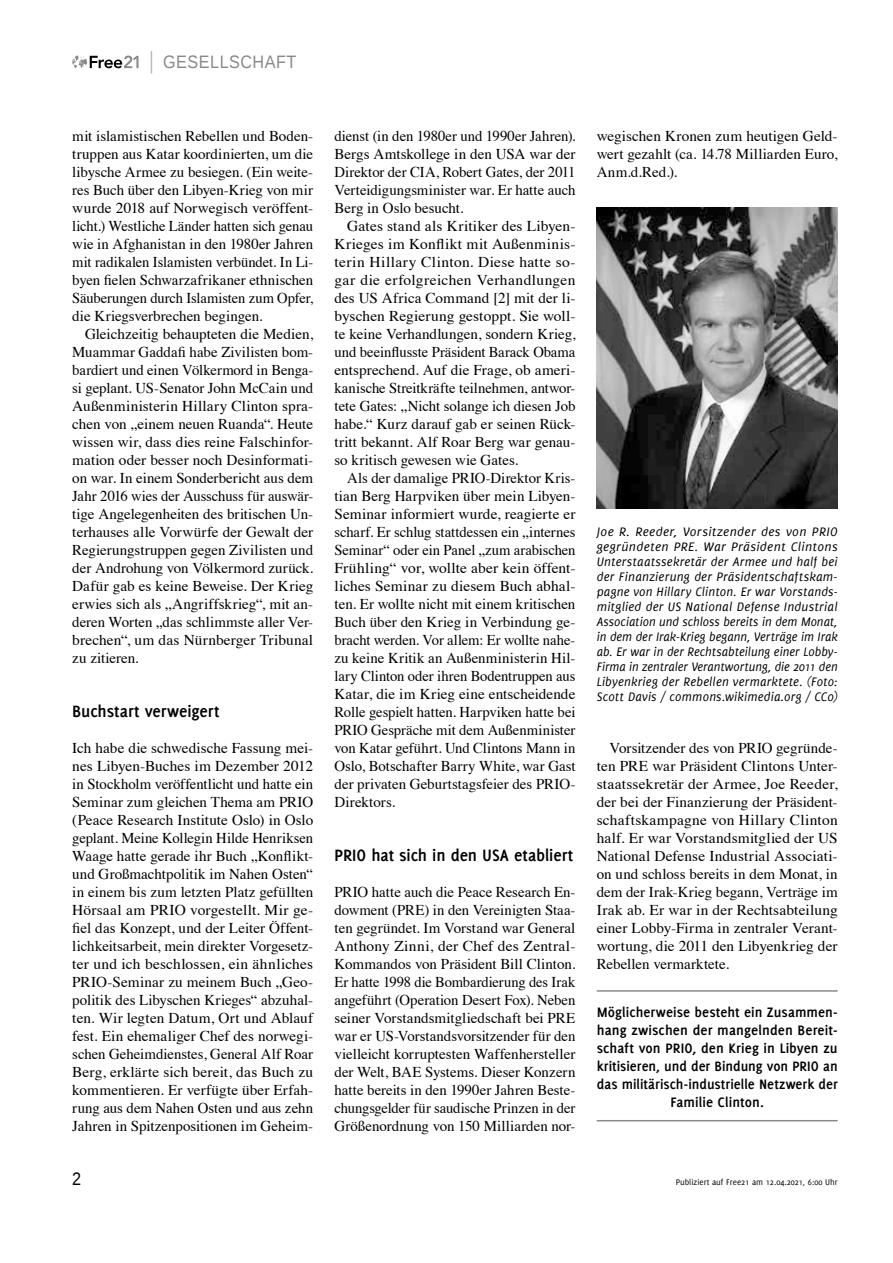
<style>
.page{position:relative;width:893px;height:1263px;background:#fff}
.page>*{position:absolute;margin:0;border:0;box-sizing:border-box;transform-origin:0 0}
.t1{font:700 18px "Delicious";letter-spacing:-.005em;color:#000}
.t2{font:18px "Liberation Sans";letter-spacing:.03em;color:#8a8a8a;scale:.9 1}
.t3{font:18px "Liberation Sans";color:#000;scale:.9 1}
.t4{font:15px/18px "Times";color:#000;text-align:justify}
.t5{font:700 15px/18px "Delicious";letter-spacing:.005em;color:#000;text-align:center}
.t6{font:italic 13.5px/15px "Delicious";letter-spacing:.015em;color:#000;text-align:justify}
.t7{font:9px "Delicious";color:#000}
</style>
<div class="page">
<svg style="left:72px;top:55px;width:67px;height:13px"></svg>
<svg style="left:151px;top:51px;width:1px;height:23px"></svg>
<hr style="left:597px;top:990px;width:241px;height:2px;background:#8a8a8a">
<hr style="left:597px;top:1120px;width:241px;height:1px;background:#8a8a8a">
<img style="left:597px;top:208px;width:241px;height:301px">
<p class="t2" style="left:163px;top:52px;width:149px">GESELLSCHAFT</p>
<p class="t4" style="left:72px;top:126px;width:242px">mit islamistischen Rebellen und Boden&shy;truppen aus Katar koordinierten, um die libysche Armee zu besiegen. (Ein weite&shy;res Buch über den Libyen-Krieg von mir wurde 2018 auf Norwegisch veröffent&shy;licht.) Westliche Länder hatten sich genau wie in Afghanistan in den 1980er Jahren mit radikalen Islamisten verbündet. In Li&shy;byen fielen Schwarzafrikaner ethnischen Säuberungen durch Islamisten zum Opfer, die Kriegsverbrechen begingen.</p>
<p class="t4" style="left:72px;top:324px;width:242px;text-indent:13px">Gleichzeitig behaupteten die Medien, Muammar Gaddafi habe Zivilisten bom&shy;bardiert und einen Völkermord in Benga&shy;si geplant. US-Senator John McCain und Außenministerin Hillary Clinton spra&shy;chen von „einem neuen Ruanda“. Heute wissen wir, dass dies reine Falschinfor&shy;mation oder besser noch Desinformati&shy;on war. In einem Sonderbericht aus dem Jahr 2016 wies der Ausschuss für auswär&shy;tige Angelegenheiten des britischen Un&shy;terhauses alle Vorwürfe der Gewalt der Regierungstruppen gegen Zivilisten und der Androhung von Völkermord zurück.<br>Dafür gab es keine Beweise. Der Krieg erwies sich als „Angriffskrieg“, mit an&shy;deren Worten „das schlimmste aller Ver&shy;brechen“, um das Nürnberger Tribunal zu zitieren.</p>
<p class="t1" style="left:72px;top:701px;width:149px">Buchstart verweigert</p>
<p class="t4" style="left:72px;top:738px;width:242px">Ich habe die schwedische Fassung mei&shy;nes Libyen-Buches im Dezember 2012 in Stockholm veröffentlicht und hatte ein Seminar zum gleichen Thema am PRIO (Peace Research Institute Oslo) in Oslo geplant. Meine Kollegin Hilde Henriksen Waage hatte gerade ihr Buch „Konflikt&shy;und Großmachtpolitik im Nahen Osten“ in einem bis zum letzten Platz gefüllten Hörsaal am PRIO vorgestellt. Mir ge&shy;fiel das Konzept, und der Leiter Öffent&shy;lichkeitsarbeit, mein direkter Vorgesetz&shy;ter und ich beschlossen, ein ähnliches PRIO-Seminar zu meinem Buch „Geo&shy;politik des Libyschen Krieges“ abzuhal&shy;ten. Wir legten Datum, Ort und Ablauf fest. Ein ehemaliger Chef des norwegi&shy;schen Geheimdienstes, General Alf Roar Berg, erklärte sich bereit, das Buch zu kommentieren. Er verfügte über Erfah&shy;rung aus dem Nahen Osten und aus zehn Jahren in Spitzenpositionen im Geheim-</p>
<p class="t4" style="left:334px;top:126px;width:242px">dienst (in den 1980er und 1990er Jahren).<br>Bergs Amtskollege in den USA war der Direktor der CIA, Robert Gates, der 2011<br>Verteidigungsminister war. Er hatte auch Berg in Oslo besucht.</p>
<p class="t4" style="left:334px;top:216px;width:242px;text-indent:13px">Gates stand als Kritiker des Libyen-Krieges im Konflikt mit Außenminis&shy;terin Hillary Clinton. Diese hatte so&shy;gar die erfolgreichen Verhandlungen des US Africa Command [2] mit der li&shy;byschen Regierung gestoppt. Sie woll&shy;te keine Verhandlungen, sondern Krieg, und beeinflusste Präsident Barack Obama entsprechend. Auf die Frage, ob ameri&shy;kanische Streitkräfte teilnehmen, antwor&shy;tete Gates: „Nicht solange ich diesen Job habe.“ Kurz darauf gab er seinen Rück&shy;tritt bekannt. Alf Roar Berg war genau&shy;so kritisch gewesen wie Gates.</p>
<p class="t4" style="left:334px;top:468px;width:242px;text-indent:13px">Als der damalige PRIO-Direktor Kris&shy;tian Berg Harpviken über mein Libyen-Seminar informiert wurde, reagierte er scharf. Er schlug stattdessen ein „internes Seminar“ oder ein Panel „zum arabischen Frühling“ vor, wollte aber kein öffent&shy;liches Seminar zu diesem Buch abhal&shy;ten. Er wollte nicht mit einem kritischen Buch über den Krieg in Verbindung ge&shy;bracht werden. Vor allem: Er wollte nahe&shy;zu keine Kritik an Außenministerin Hil&shy;lary Clinton oder ihren Bodentruppen aus Katar, die im Krieg eine entscheidende Rolle gespielt hatten. Harpviken hatte bei PRIO Gespräche mit dem Außenminister von Katar geführt. Und Clintons Mann in Oslo, Botschafter Barry White, war Gast der privaten Geburtstagsfeier des PRIO-Direktors.</p>
<p class="t1" style="left:334px;top:845px;width:240px">PRIO hat sich in den USA etabliert</p>
<p class="t4" style="left:334px;top:882px;width:242px">PRIO hatte auch die Peace Research En&shy;dowment (PRE) in den Vereinigten Staa&shy;ten gegründet. Im Vorstand war General Anthony Zinni, der Chef des Zentral-Kommandos von Präsident Bill Clinton.<br>Er hatte 1998 die Bombardierung des Irak angeführt (Operation Desert Fox). Neben seiner Vorstandsmitgliedschaft bei PRE war er US-Vorstandsvorsitzender für den vielleicht korruptesten Waffenhersteller der Welt, BAE Systems. Dieser Konzern hatte bereits in den 1990er Jahren Beste&shy;chungsgelder für saudische Prinzen in der Größenordnung von 150 Milliarden nor-</p>
<p class="t4" style="left:597px;top:126px;width:242px">wegischen Kronen zum heutigen Geld&shy;wert gezahlt (ca. 14.78 Milliarden Euro, Anm.d.Red.).</p>
<p class="t6" style="left:597px;top:524px;width:242px">Joe R. Reeder, Vorsitzender des von PRIO gegründeten PRE. War Präsident Clintons Unterstaatssekretär der Armee und half bei der Finanzierung der Präsidentschaftskam&shy;pagne von Hillary Clinton. Er war Vorstands&shy;mitglied der US National Defense Industrial Association und schloss bereits in dem Monat, in dem der Irak-Krieg begann, Verträge im Irak ab. Er war in der Rechtsabteilung einer Lobby-Firma in zentraler Verantwortung, die 2011 den Libyenkrieg der Rebellen vermarktete. (Foto:<br>Scott Davis / commons.wikimedia.org / CC0)</p>
<p class="t4" style="left:597px;top:738px;width:242px;text-indent:13px">Vorsitzender des von PRIO gegründe&shy;ten PRE war Präsident Clintons Unter&shy;staatssekretär der Armee, Joe Reeder, der bei der Finanzierung der Präsident&shy;schaftskampagne von Hillary Clinton half. Er war Vorstandsmitglied der US National Defense Industrial Associati&shy;on und schloss bereits in dem Monat, in dem der Irak-Krieg begann, Verträge im Irak ab. Er war in der Rechtsabteilung einer Lobby-Firma in zentraler Verant&shy;wortung, die 2011 den Libyenkrieg der Rebellen vermarktete.</p>
<p class="t5" style="left:597px;top:1003px;width:242px">Möglicherweise besteht ein Zusammen&shy;hang zwischen der mangelnden Bereit&shy;schaft von PRIO, den Krieg in Libyen zu kritisieren, und der Bindung von PRIO an das militärisch-industrielle Netzwerk der Familie Clinton.</p>
<p class="t3" style="left:72px;top:1169px;width:12px">2</p>
<p class="t7" style="left:676px;top:1177px;width:163px">Publiziert auf Free21 am 12.04.2021, 6:00 Uhr</p>
</div>
